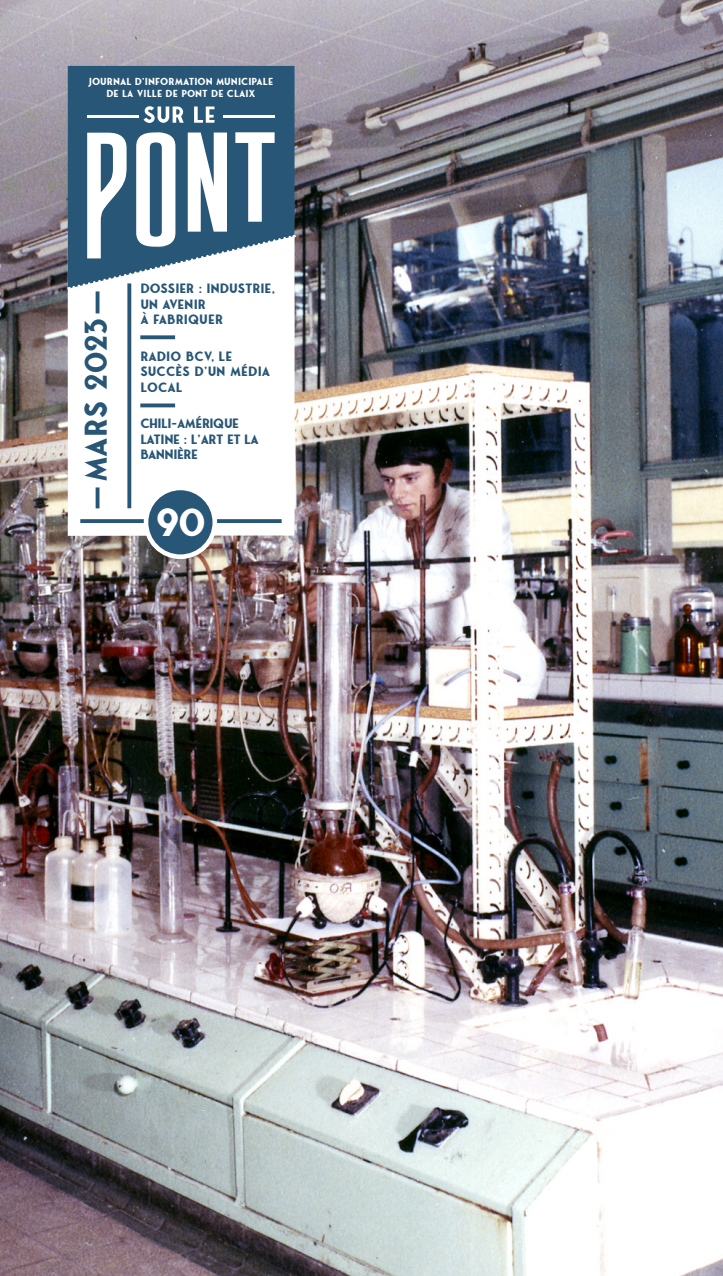
<style>
.page{position:relative;width:723px;height:1276px;background:#fff}
.page>*{position:absolute;margin:0;border:0;box-sizing:border-box;transform-origin:0 0}
.t1{font:700 37.5px "Fonseca";color:#fff}
.t2{font:700 30px "Fonseca";color:#285676}
.t3{font:700 12.9px/15.5px "Fonseca";letter-spacing:-.01em;color:#285676}
.t4{font:700 12.9px/15.5px "Fonseca";letter-spacing:-.04em;color:#285676}
.t5{font:700 9.75px/11.7px "Fonseca";color:#fff;text-align:center}
</style>
<div class="page">
<img style="left:0;top:0;width:723px;height:1276px">
<div style="left:68px;top:232px;width:226px;height:304px;background:#fff"></div>
<svg style="left:80px;top:519px;width:202px;height:4px"></svg>
<div style="left:146px;top:488px;width:69px;height:69px;background:#285676;border-radius:50%"></div>
<div style="left:144px;top:485px;width:73px;height:74px;border:5px solid #fff;border-radius:50%"></div>
<svg style="left:127px;top:290px;width:4px;height:218px"></svg>
<svg style="left:140px;top:335px;width:35px;height:4px"></svg>
<svg style="left:140px;top:403px;width:35px;height:4px"></svg>
<hr style="left:96px;top:291px;width:3px;height:22px;background:#285676">
<hr style="left:96px;top:487px;width:3px;height:21px;background:#285676">
<div style="left:68px;top:66px;width:226px;height:222px;background:#285676"></div>
<svg style="left:144px;top:106px;width:40px;height:17px"></svg>
<svg style="left:194px;top:106px;width:21px;height:17px"></svg>
<hr style="left:87px;top:115px;width:51px;height:2px;background:#fff">
<svg style="left:69px;top:132px;width:226px;height:158px"></svg>
<hr style="left:223px;top:115px;width:52px;height:2px;background:#fff">
<p class="t5" style="left:88px;top:76px;width:186px">JOURNAL D’INFORMATION MUNICIPALE<br>DE LA VILLE DE PONT DE CLAIX</p>
<p class="t2" style="left:77px;top:482px;width:166px;rotate:-90deg">MARS 2023</p>
<p class="t3" style="left:140px;top:281px;width:136px">DOSSIER : INDUSTRIE,<br>UN AVENIR<br>À FABRIQUER</p>
<p class="t3" style="left:140px;top:348px;width:131px">RADIO BCV, LE<br>SUCCÈS D’UN MÉDIA<br>LOCAL</p>
<p class="t4" style="left:140px;top:416px;width:120px">CHILI-AMÉRIQUE<br>LATINE : L’ART ET LA<br>BANNIÈRE</p>
<p class="t1" style="left:156px;top:500px;width:50px">90</p>
</div>
